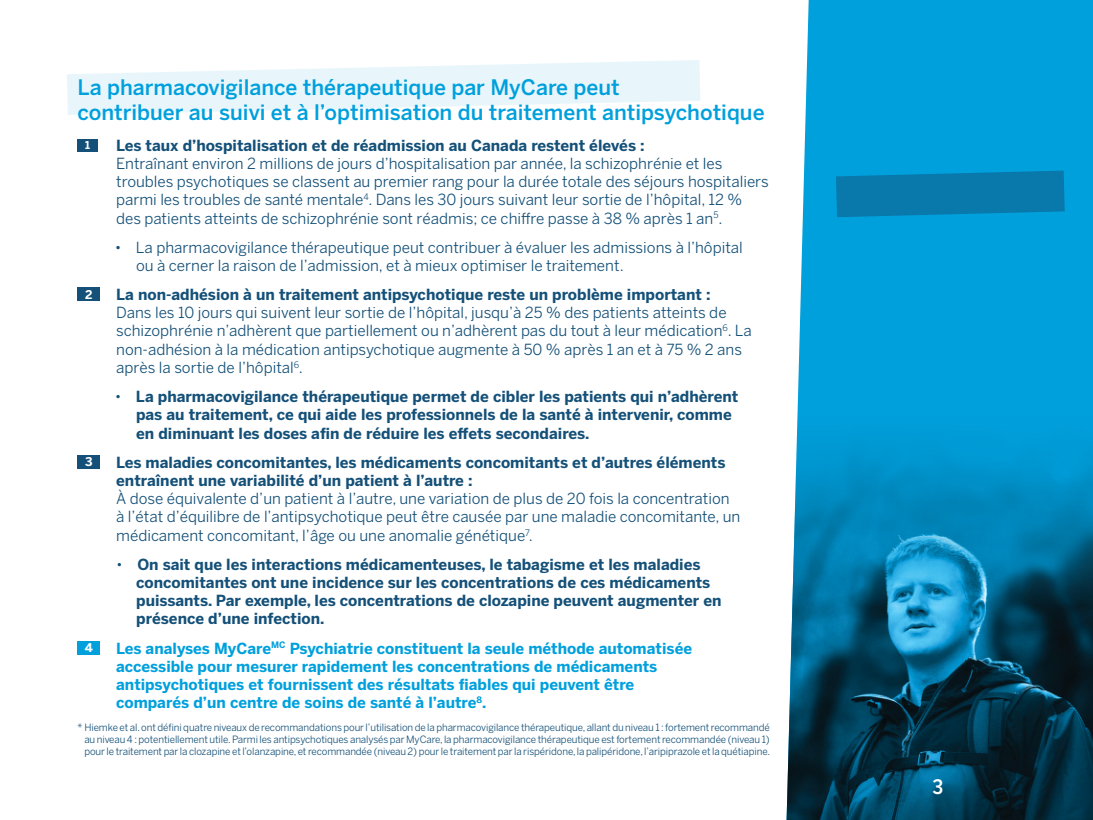
<style>
.page{position:relative;width:1093px;height:820px;background:#fff}
.page>*{position:absolute;margin:0;border:0;box-sizing:border-box;transform-origin:0 0}
.t1{font:600 22px "Proxima Nova Cond";color:#fff}
.t2{font:500 21.2px/25.4px "Benton Sans";color:#00a0dd}
.t3{font:15.2px/18.2px "Benton Sans";color:#145078}
.t4{font:700 15.2px/18.2px "Benton Sans";color:#145078}
.t5{font:700 15.2px/18.2px "Benton Sans";color:#00a0dd}
.t6{font:700 12px "Benton Sans";color:#fff}
.t7{font:700 10.8px "Benton Sans";color:#fff}
.t8{font:10px/12px "Benton Sans";letter-spacing:-.01em;color:#145078;text-align:justify}
.s1{font-family:"Montserrat";font-weight:100}
</style>
<div class="page">
<svg style="left:67px;top:60px;width:633px;height:55px"></svg>
<div style="left:77px;top:139px;width:21px;height:12px;background:#145078"></div>
<div style="left:77px;top:287px;width:23px;height:13px;background:#145078"></div>
<div style="left:77px;top:454px;width:23px;height:14px;background:#145078"></div>
<div style="left:77px;top:640px;width:23px;height:14px;background:#00a0dd"></div>
<div style="left:797px;top:0;width:296px;height:414px;background:#00a0dd"></div>
<img style="left:786px;top:414px;width:307px;height:405px">
<svg style="left:832px;top:168px;width:236px;height:49px"></svg>
<h2 class="t2" style="left:77px;top:74px;width:689px">La pharmacovigilance thérapeutique par MyCare peut<br>contribuer au suivi et à l’optimisation du traitement antipsychotique</h2>
<p class="t7" style="left:85px;top:139px;width:6px">1</p>
<p class="t4" style="left:116px;top:136px;width:530px">Les taux d’hospitalisation et de réadmission au Canada restent élevés :</p>
<p class="t3" style="left:116px;top:154px;width:654px">Entraînant environ 2 millions de jours d’hospitalisation par année, la schizophrénie et les troubles psychotiques se classent au premier rang pour la durée totale des séjours hospitaliers parmi les troubles de santé mentale<sup>4</sup>. Dans les 30 jours suivant leur sortie de l’hôpital, 12 % des patients atteints de schizophrénie sont réadmis; ce chiffre passe à 38 % après 1 an<sup>5</sup>.</p>
<p class="t3" style="left:136px;top:238px;width:608px;text-indent:-21px"><span class="s1">•</span> La pharmacovigilance thérapeutique peut contribuer à évaluer les admissions à l’hôpital ou à cerner la raison de l’admission, et à mieux optimiser le traitement.</p>
<p class="t6" style="left:85px;top:287px;width:9px">2</p>
<p class="t4" style="left:116px;top:285px;width:596px">La non-adhésion à un traitement antipsychotique reste un problème important :</p>
<p class="t3" style="left:116px;top:303px;width:637px">Dans les 10 jours qui suivent leur sortie de l’hôpital, jusqu’à 25 % des patients atteints de schizophrénie n’adhèrent que partiellement ou n’adhèrent pas du tout à leur médication<sup>6</sup>. La non-adhésion à la médication antipsychotique augmente à 50 % après 1 an et à 75 % 2 ans après la sortie de l’hôpital<sup>6</sup>.</p>
<p class="t4" style="left:136px;top:387px;width:604px;text-indent:-21px"><span class="s1">•</span> La pharmacovigilance thérapeutique permet de cibler les patients qui n’adhèrent pas au traitement, ce qui aide les professionnels de la santé à intervenir, comme en diminuant les doses afin de réduire les effets secondaires.</p>
<p class="t6" style="left:85px;top:454px;width:9px">3</p>
<p class="t4" style="left:116px;top:452px;width:611px">Les maladies concomitantes, les médicaments concomitants et d’autres éléments entraînent une variabilité d’un patient à l’autre :</p>
<p class="t3" style="left:116px;top:489px;width:626px">À dose équivalente d’un patient à l’autre, une variation de plus de 20 fois la concentration à l’état d’équilibre de l’antipsychotique peut être causée par une maladie concomitante, un médicament concomitant, l’âge ou une anomalie génétique<sup>7</sup>.</p>
<p class="t4" style="left:136px;top:554px;width:587px;text-indent:-19px"><span class="s1">•</span> On sait que les interactions médicamenteuses, le tabagisme et les maladies concomitantes ont une incidence sur les concentrations de ces médicaments puissants. Par exemple, les concentrations de clozapine peuvent augmenter en présence d’une infection.</p>
<p class="t6" style="left:85px;top:640px;width:10px">4</p>
<p class="t5" style="left:116px;top:638px;width:577px">Les analyses MyCare<sup>MC</sup> Psychiatrie constituent la seule méthode automatisée accessible pour mesurer rapidement les concentrations de médicaments antipsychotiques et fournissent des résultats fiables qui peuvent être comparés d’un centre de soins de santé à l’autre<sup>8</sup>.</p>
<p class="t8" style="left:84px;top:720px;width:687px;text-indent:-7px">* Hiemke et al. ont défini quatre niveaux de recommandations pour l’utilisation de la pharmacovigilance thérapeutique, allant du niveau 1 : fortement recommandé au niveau 4 : potentiellement utile. Parmi les antipsychotiques analysés par MyCare, la pharmacovigilance thérapeutique est fortement recommandée (niveau 1) pour le traitement par la clozapine et l’olanzapine, et recommandée (niveau 2) pour le traitement par la rispéridone, la palipéridone, l’aripiprazole et la quétiapine.</p>
<h1 class="t1" style="left:932px;top:769px;width:12px">3</h1>
</div>
